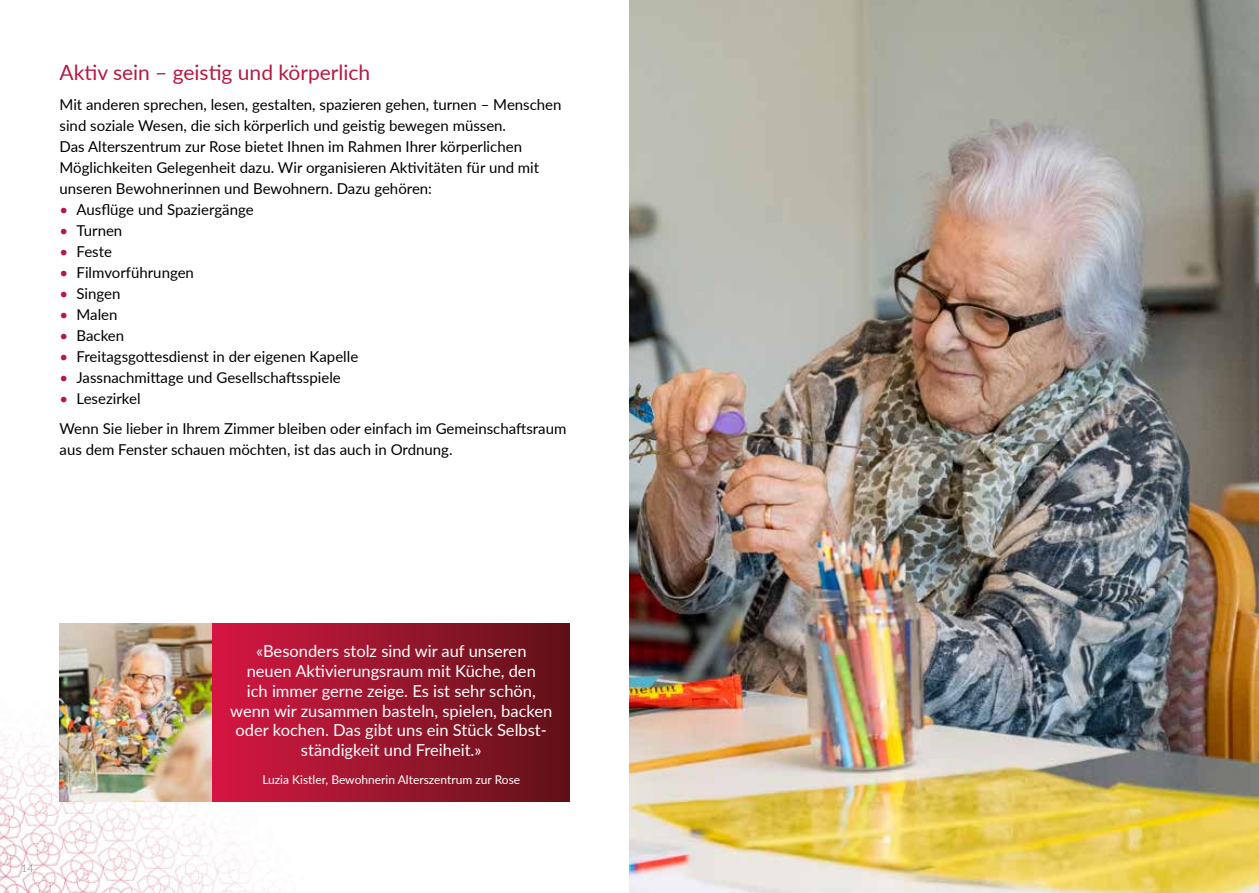
<style>
.page{position:relative;width:1259px;height:893px;background:#fff}
.page>*{position:absolute;margin:0;border:0;box-sizing:border-box;transform-origin:0 0}
.t1{font:21px "Lato";color:#b71841}
.t2{font:16.5px/19.8px "Lato";color:#fff;text-align:center}
.t3{font:15px/21px "Lato";color:#000}
.t4{font:12px "Lato";color:#fff}
.t5{font:300 10.5px "Lato";color:#6e6e6e}
.s1{color:#b71841}
</style>
<div class="page">
<img style="left:0;top:646px;width:304px;height:247px">
<img style="left:629px;top:0;width:630px;height:893px">
<img style="left:60px;top:624px;width:153px;height:178px">
<div style="left:213px;top:624px;width:357px;height:177px;background:linear-gradient(to right,#d51843,#5e1218)"></div>
<h1 class="t1" style="left:60px;top:58px;width:312px">Aktiv sein – geistig und körperlich</h1>
<p class="t3" style="left:60px;top:94px;width:503px">Mit anderen sprechen, lesen, gestalten, spazieren gehen, turnen – Menschen sind soziale Wesen, die sich körperlich und geistig bewegen müssen.<br>Das Alterszentrum zur Rose bietet Ihnen im Rahmen Ihrer körperlichen Möglichkeiten Gelegenheit dazu. Wir organisieren Aktivitäten für und mit unseren Bewohnerinnen und Bewohnern. Dazu gehören:</p>
<p class="t3" style="left:60px;top:199px;width:196px"><span class="s1">•</span> Ausflüge und Spaziergänge</p>
<p class="t3" style="left:60px;top:220px;width:64px"><span class="s1">•</span> Turnen</p>
<p class="t3" style="left:60px;top:241px;width:54px"><span class="s1">•</span> Feste</p>
<p class="t3" style="left:60px;top:262px;width:136px"><span class="s1">•</span> Filmvorführungen</p>
<p class="t3" style="left:60px;top:283px;width:63px"><span class="s1">•</span> Singen</p>
<p class="t3" style="left:60px;top:304px;width:59px"><span class="s1">•</span> Malen</p>
<p class="t3" style="left:60px;top:325px;width:66px"><span class="s1">•</span> Backen</p>
<p class="t3" style="left:60px;top:346px;width:300px"><span class="s1">•</span> Freitagsgottesdienst in der eigenen Kapelle</p>
<p class="t3" style="left:60px;top:367px;width:283px"><span class="s1">•</span> Jassnachmittage und Gesellschaftsspiele</p>
<p class="t3" style="left:60px;top:383px;width:508px;line-height:30px"><span class="s1">•</span> Lesezirkel<br>Wenn Sie lieber in Ihrem Zimmer bleiben oder einfach im Gemeinschaftsraum</p>
<p class="t3" style="left:60px;top:439px;width:394px">aus dem Fenster schauen möchten, ist das auch in Ordnung.</p>
<p class="t5" style="left:21px;top:861px;width:14px">14</p>
<p class="t2" style="left:230px;top:641px;width:324px">«Besonders stolz sind wir auf unseren<br>neuen Aktivierungsraum mit Küche, den<br>ich immer gerne zeige. Es ist sehr schön, wenn wir zusammen basteln, spielen, backen oder kochen. Das gibt uns ein Stück Selbst&shy;ständigkeit und Freiheit.»</p>
<p class="t4" style="left:262px;top:771px;width:259px">Luzia Kistler, Bewohnerin Alterszentrum zur Rose</p>
</div>
